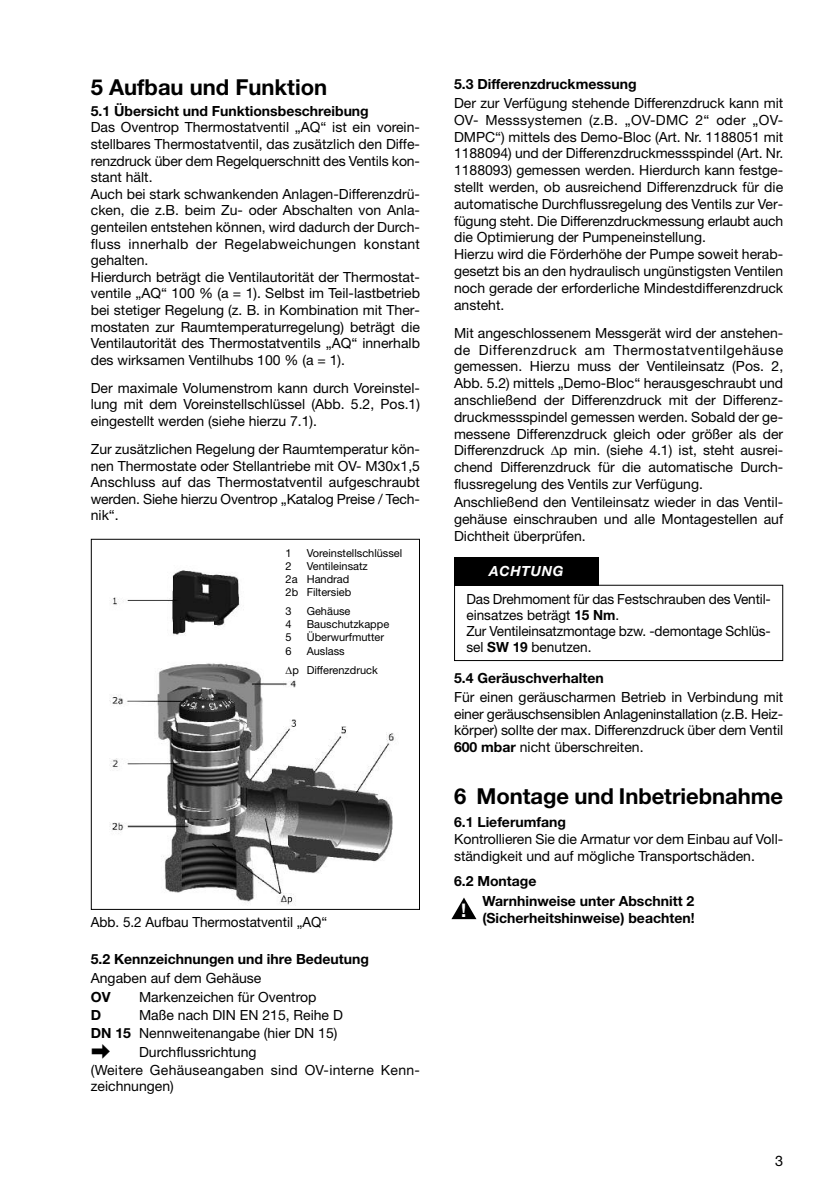
<style>
.page{position:relative;width:840px;height:1191px;background:#fff}
.page>*{position:absolute;margin:0;border:0;box-sizing:border-box;transform-origin:0 0}
.t1{font:700 22px "Helvetica Neue";color:#000}
.t2{font:20px "Hira Kaku Pro N W6";color:#000}
.t3{font:700 18.8px "Helvetica Neue";color:#fff}
.t4{font:14.4px "Helvetica Neue";color:#000}
.t5{font:14px/16.8px "Helvetica Neue";color:#000}
.t6{font:700 14px/19.8px "Helvetica Neue";color:#000}
.t7{font:14px/18px "Helvetica Neue";letter-spacing:.02em;color:#000}
.t8{font:italic 700 14px "Helvetica Neue";letter-spacing:.05em;color:#fff}
.t9{font:11px/13.2px "Helvetica Neue";color:#000}
.s1{font-weight:700}
</style>
<div class="page">
<img style="left:109px;top:570px;width:286px;height:335px">
<div style="left:91px;top:539px;width:329px;height:371px;border:1px solid #000"></div>
<div style="left:454px;top:585px;width:328px;height:76px;border:1px solid #000"></div>
<div style="left:454px;top:557px;width:144px;height:28px;background:#000"></div>
<svg style="left:451px;top:897px;width:25px;height:22px"></svg>
<h1 class="t1" style="left:91px;top:79px;width:238px">5 Aufbau und Funktion</h1>
<p class="t6" style="left:91px;top:102px;width:279px">5.1 Übersicht und Funktionsbeschreibung</p>
<p class="t5" style="left:91px;top:120px;width:330px">Das Oventrop Thermostatventil „AQ“ ist ein vorein&shy;stellbares Thermostatventil, das zusätzlich den Diffe&shy;renzdruck über dem Regelquerschnitt des Ventils kon&shy;stant hält.<br>Auch bei stark schwankenden Anlagen-Differenzdrü&shy;cken, die z.B. beim Zu- oder Abschalten von Anla&shy;genteilen entstehen können, wird dadurch der Durch&shy;fluss innerhalb der Regelabweichungen konstant gehalten.<br>Hierdurch beträgt die Ventilautorität der Thermostat&shy;ventile „AQ“ 100 % (a = 1). Selbst im Teil-lastbetrieb bei stetiger Regelung (z. B. in Kombination mit Ther&shy;mostaten zur Raumtemperaturregelung) beträgt die Ventilautorität des Thermostatventils „AQ“ innerhalb des wirksamen Ventilhubs 100 % (a = 1).</p>
<p class="t5" style="left:91px;top:381px;width:330px;text-align:justify">Der maximale Volumenstrom kann durch Voreinstel&shy;lung mit dem Voreinstellschlüssel (Abb. 5.2, Pos.1) eingestellt werden (siehe hierzu 7.1).</p>
<p class="t5" style="left:91px;top:442px;width:330px;text-align:justify">Zur zusätzlichen Regelung der Raumtemperatur kön&shy;nen Thermostate oder Stellantriebe mit OV- M30x1,5<br>Anschluss auf das Thermostatventil aufgeschraubt werden. Siehe hierzu Oventrop „Katalog Preise / Tech&shy;nik“.</p>
<p class="t9" style="left:285px;top:547px;width:8px">1</p>
<p class="t9" style="left:306px;top:547px;width:97px">Voreinstellschlüssel</p>
<p class="t9" style="left:285px;top:560px;width:8px">2</p>
<p class="t9" style="left:285px;top:560px;width:84px;text-indent:21px">Ventileinsatz<br>2a Handrad<br>2b Filtersieb</p>
<p class="t9" style="left:285px;top:605px;width:8px">3</p>
<p class="t9" style="left:306px;top:605px;width:45px">Gehäuse</p>
<p class="t9" style="left:285px;top:619px;width:8px">4</p>
<p class="t9" style="left:306px;top:619px;width:84px">Bauschutzkappe</p>
<p class="t9" style="left:285px;top:632px;width:8px">5</p>
<p class="t9" style="left:306px;top:632px;width:79px">Überwurfmutter</p>
<p class="t9" style="left:285px;top:645px;width:8px">6</p>
<p class="t9" style="left:285px;top:642px;width:94px;line-height:18.8px;text-indent:21px">Auslass<br>∆p Differenzdruck</p>
<p class="t5" style="left:91px;top:914px;width:238px">Abb. 5.2 Aufbau Thermostatventil „AQ“</p>
<p class="t6" style="left:91px;top:950px;width:279px">5.2 Kennzeichnungen und ihre Bedeutung</p>
<p class="t5" style="left:91px;top:970px;width:172px">Angaben auf dem Gehäuse</p>
<p class="t6" style="left:91px;top:988px;width:21px">OV</p>
<p class="t5" style="left:139px;top:990px;width:179px">Markenzeichen für Oventrop</p>
<p class="t6" style="left:91px;top:1006px;width:12px">D</p>
<p class="t5" style="left:91px;top:1007px;width:253px;line-height:18px;text-indent:48px">Maße nach DIN EN 215, Reihe D<br><span class="s1">DN 15</span> Nennweitenangabe (hier DN 15)</p>
<h2 class="t2" style="left:91px;top:1033px;width:21px">➡</h2>
<p class="t7" style="left:91px;top:1044px;width:330px;text-indent:48px">Durchflussrichtung<br>(Weitere Gehäuseangaben sind OV-interne Kenn-</p>
<p class="t5" style="left:91px;top:1078px;width:84px">zeichnungen)</p>
<p class="t6" style="left:454px;top:76px;width:184px">5.3 Differenzdruckmessung</p>
<p class="t5" style="left:454px;top:96px;width:330px">Der zur Verfügung stehende Differenzdruck kann mit OV- Messsystemen (z.B. „OV-DMC 2“ oder „OV-DMPC“) mittels des Demo-Bloc (Art. Nr. 1188051 mit 1188094) und der Differenzdruckmessspindel (Art. Nr.<br>1188093) gemessen werden. Hierdurch kann festge&shy;stellt werden, ob ausreichend Differenzdruck für die automatische Durchflussregelung des Ventils zur Ver&shy;fügung steht. Die Differenzdruckmessung erlaubt auch die Optimierung der Pumpeneinstellung.<br>Hierzu wird die Förderhöhe der Pumpe soweit herab&shy;gesetzt bis an den hydraulisch ungünstigsten Ventilen noch gerade der erforderliche Mindestdifferenzdruck ansteht.</p>
<p class="t5" style="left:454px;top:326px;width:330px;text-align:justify">Mit angeschlossenem Messgerät wird der anstehen&shy;de Differenzdruck am Thermostatventilgehäuse gemessen. Hierzu muss der Ventileinsatz (Pos. 2, Abb. 5.2) mittels „Demo-Bloc“ herausgeschraubt und anschließend der Differenzdruck mit der Differenz&shy;druckmessspindel gemessen werden. Sobald der ge&shy;messene Differenzdruck gleich oder größer als der Differenzdruck ∆p min. (siehe 4.1) ist, steht ausrei&shy;chend Differenzdruck für die automatische Durch&shy;flussregelung des Ventils zur Verfügung.</p>
<p class="t5" style="left:454px;top:495px;width:330px;text-align:justify">Anschließend den Ventileinsatz wieder in das Ventil&shy;gehäuse einschrauben und alle Montagestellen auf Dichtheit überprüfen.</p>
<p class="t8" style="left:489px;top:566px;width:76px">ACHTUNG</p>
<p class="t5" style="left:466px;top:592px;width:306px;line-height:16px">Das Drehmoment für das Festschrauben des Ventil&shy;einsatzes beträgt <span class="s1">15 Nm</span>.<br>Zur Ventileinsatzmontage bzw. -demontage Schlüs&shy;sel <span class="s1">SW 19</span> benutzen.</p>
<p class="t6" style="left:454px;top:669px;width:151px">5.4 Geräuschverhalten</p>
<p class="t5" style="left:454px;top:690px;width:330px;text-align:justify">Für einen geräuscharmen Betrieb in Verbindung mit einer geräuschsensiblen Anlageninstallation (z.B. Heiz&shy;körper) sollte der max. Differenzdruck über dem Ventil <span class="s1">600 mbar</span> nicht überschreiten.</p>
<h1 class="t1" style="left:454px;top:788px;width:330px">6 Montage und Inbetriebnahme</h1>
<p class="t6" style="left:454px;top:813px;width:113px">6.1 Lieferumfang</p>
<p class="t5" style="left:454px;top:831px;width:330px">Kontrollieren Sie die Armatur vor dem Einbau auf Voll&shy;ständigkeit und auf mögliche Transportschäden.</p>
<p class="t6" style="left:482px;top:872px;width:213px;text-indent:-28px">6.2 Montage<br>Warnhinweise unter Abschnitt 2</p>
<p class="t6" style="left:482px;top:909px;width:213px">(Sicherheitshinweise) beachten!</p>
<h3 class="t3" style="left:461px;top:903px;width:7px">!</h3>
<p class="t4" style="left:774px;top:1155px;width:10px">3</p>
</div>
